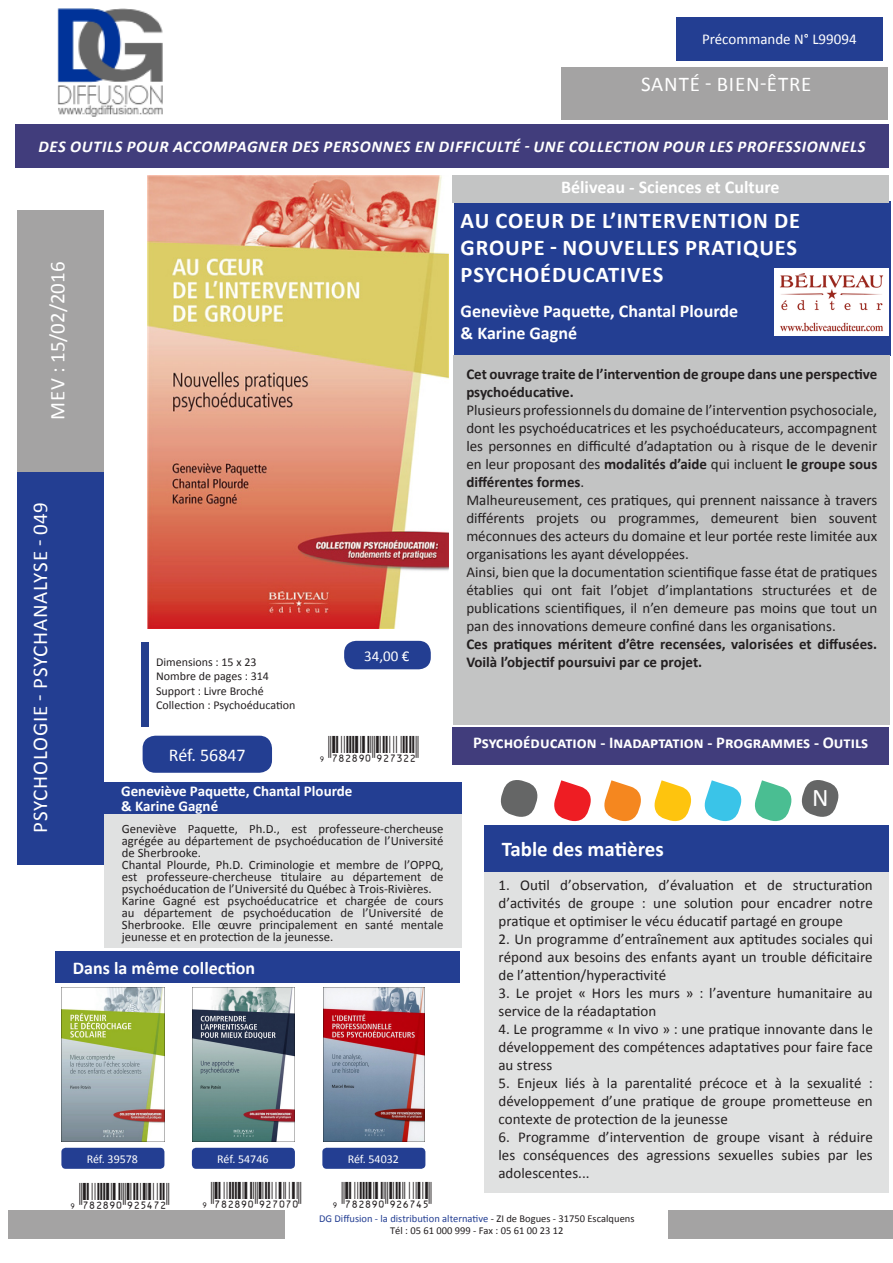
<style>
.page{position:relative;width:893px;height:1263px;background:#fff}
.page>*{position:absolute;margin:0;border:0;box-sizing:border-box;transform-origin:0 0}
.texte_format___NB_pa{font:25.5px "Calibri";color:#fff}
.t1{font:700 22.5px/27px "Calibri";letter-spacing:.04em;color:#fff}
.Titre_collection{font:21px "Calibri";letter-spacing:.04em;color:#fff}
.t2{font:700 21px "Calibri";color:#fff}
.Titre_MEV{font:21px "Calibri";letter-spacing:.04em;color:#fff}
.Titre_MEV-2{font:21px "Calibri";color:#fff}
.t3{font:19.5px "ID Automation UPCEANXS";color:#231f20}
.t4{font:700 18px "Calibri";color:#fff}
.t5{font:18px "Calibri";color:#fff}
.Accroche{font:italic 700 16.5px "Calibri";letter-spacing:.04em;color:#fff}
.t6{font:700 16.5px "Calibri";color:#fff}
.texte_BIO{font:15px/18px "Calibri";color:#231f20;text-align:justify}
.t7{font:700 15px/18px "Calibri";color:#231f20}
.t8{font:700 15px "Calibri";color:#fff}
.Titre_Précommande{font:15px "Calibri";color:#fff}
.Prix{font:15px "Calibri";color:#fff}
.texte_BIO-2{font:12.75px/12px "Calibri";color:#231f20;text-align:justify}
.t9{font:12px "Calibri";color:#231f20}
.t10{font:12px "Calibri";color:#fff}
.texte_format___NB_pa-2{font:10.5px "Calibri";color:#233e92}
.texte_format___NB_pa-3{font:10.5px "Calibri";color:#231f20}
.s1{font-weight:700}
.s2{color:#231f20}
</style>
<div class="page">
<div style="left:676px;top:17px;width:206px;height:43px;background:#233e92"></div>
<div style="left:669px;top:1210px;width:224px;height:28px;background:#a4a3a3"></div>
<div style="left:9px;top:1210px;width:276px;height:28px;background:#a4a3a3"></div>
<div style="left:18px;top:472px;width:86px;height:393px;background:#233e92"></div>
<div style="left:18px;top:210px;width:86px;height:262px;background:#a4a3a3"></div>
<img style="left:57px;top:9px;width:106px;height:108px">
<div style="left:142px;top:642px;width:7px;height:84px;background:#253f8e"></div>
<div style="left:454px;top:201px;width:436px;height:154px;background:#233e92"></div>
<img style="left:147px;top:175px;width:302px;height:453px">
<div style="left:16px;top:124px;width:873px;height:43px;background:#413d7c"></div>
<div style="left:143px;top:736px;width:129px;height:37px;background:#233e92;border-radius:13px"></div>
<svg style="left:554px;top:780px;width:87px;height:42px"></svg>
<svg style="left:654px;top:780px;width:38px;height:42px"></svg>
<svg style="left:704px;top:780px;width:38px;height:42px"></svg>
<svg style="left:500px;top:780px;width:38px;height:37px"></svg>
<svg style="left:754px;top:780px;width:85px;height:42px"></svg>
<div style="left:485px;top:869px;width:404px;height:324px;background:#e0e1e1"></div>
<div style="left:485px;top:825px;width:404px;height:46px;background:#233e92"></div>
<div style="left:104px;top:814px;width:357px;height:134px;background:#e0e1e1"></div>
<div style="left:104px;top:782px;width:358px;height:32px;background:#233e92"></div>
<div style="left:344px;top:641px;width:87px;height:28px;background:#233e92;border-radius:12px"></div>
<div style="left:452px;top:727px;width:437px;height:38px;background:#413d7c"></div>
<div style="left:454px;top:355px;width:436px;height:370px;background:#c3c4c4"></div>
<img style="left:775px;top:268px;width:113px;height:67px">
<div style="left:452px;top:175px;width:437px;height:28px;background:#c3c4c4"></div>
<div style="left:56px;top:951px;width:404px;height:32px;background:#233e92"></div>
<div style="left:561px;top:67px;width:327px;height:52px;background:#a4a3a3"></div>
<img style="left:61px;top:987px;width:103px;height:154px">
<img style="left:192px;top:987px;width:103px;height:154px">
<img style="left:323px;top:987px;width:102px;height:154px">
<div style="left:322px;top:1148px;width:103px;height:21px;background:#233e92;border-radius:4px"></div>
<div style="left:192px;top:1148px;width:103px;height:21px;background:#233e92;border-radius:4px"></div>
<div style="left:61px;top:1148px;width:103px;height:21px;background:#233e92;border-radius:4px"></div>
<p class="Titre_Précommande" style="left:702px;top:30px;width:156px">Précommande N° L99094</p>
<p class="Titre_MEV" style="left:641px;top:71px;width:172px">SANTÉ - BIEN-ÊTRE</p>
<p class="Accroche" style="left:39px;top:136px;width:828px">DES OUTILS POUR ACCOMPAGNER DES PERSONNES EN DIFFICULTÉ - UNE COLLECTION POUR LES PROFESSIONNELS</p>
<p class="Titre_MEV-2" style="left:44px;top:420px;width:160px;rotate:-90deg">MEV : 15/02/2016</p>
<p class="Titre_collection" style="left:27px;top:833px;width:332px;rotate:-90deg">PSYCHOLOGIE - PSYCHANALYSE - 049</p>
<p class="t9" style="left:156px;top:654px;width:102px">Dimensions : 15 x 23</p>
<p class="t9" style="left:156px;top:669px;width:114px">Nombre de pages : 314</p>
<p class="t9" style="left:156px;top:683px;width:109px">Support : Livre Broché</p>
<p class="t9" style="left:156px;top:698px;width:141px">Collection : Psychoéducation</p>
<p class="t5" style="left:169px;top:744px;width:78px">Réf. 56847</p>
<p class="Prix" style="left:364px;top:646px;width:47px">34,00 €</p>
<p class="t3" style="left:315px;top:732px;width:105px">y(7IC8J0*TMRNMM(</p>
<p class="t8" style="left:121px;top:781px;width:233px">Geneviève Paquette, Chantal Plourde</p>
<p class="t8" style="left:121px;top:796px;width:99px">&amp; Karine Gagné</p>
<p class="texte_BIO-2" style="left:122px;top:823px;width:323px">Geneviève Paquette, Ph.D., est professeure-chercheuse agrégée au département de psychoéducation de l’Université de Sherbrooke.</p>
<p class="texte_BIO-2" style="left:122px;top:859px;width:323px">Chantal Plourde, Ph.D. Criminologie et membre de l’OPPQ, est professeure-chercheuse titulaire au département de psychoéducation de l’Université du Québec à Trois-Rivières.</p>
<p class="texte_BIO-2" style="left:122px;top:895px;width:323px">Karine Gagné est psychoéducatrice et chargée de cours au département de psychoéducation de l’Université de Sherbrooke. Elle œuvre principalement en santé mentale jeunesse et en protection de la jeunesse.</p>
<p class="t4" style="left:73px;top:957px;width:184px">Dans la même collection</p>
<p class="t10" style="left:87px;top:1151px;width:53px">Réf. 39578</p>
<p class="t10" style="left:217px;top:1151px;width:53px">Réf. 54746</p>
<p class="t10" style="left:348px;top:1151px;width:53px">Réf. 54032</p>
<p class="t3" style="left:66px;top:1178px;width:105px">y(7IC8J0*TMPORM(</p>
<p class="t3" style="left:198px;top:1178px;width:105px">y(7IC8J0*TMRKRK(</p>
<p class="t3" style="left:329px;top:1177px;width:105px">y(7IC8J0*TMQROP(</p>
<p class="t4" style="left:561px;top:175px;width:220px">Béliveau - Sciences et Culture</p>
<p class="t1" style="left:461px;top:207px;width:341px">AU COEUR DE L’INTERVENTION DE<br>GROUPE - NOUVELLES PRATIQUES<br>PSYCHOÉDUCATIVES</p>
<p class="t4" style="left:461px;top:300px;width:279px">Geneviève Paquette, Chantal Plourde</p>
<p class="t4" style="left:461px;top:321px;width:118px">&amp; Karine Gagné</p>
<p class="t7" style="left:466px;top:365px;width:412px">Cet ouvrage traite de l’intervention de groupe dans une perspective psychoéducative.</p>
<p class="texte_BIO" style="left:466px;top:401px;width:412px">Plusieurs professionnels du domaine de l’intervention psychosociale, dont les psychoéducatrices et les psychoéducateurs, accompagnent les personnes en difficulté d’adaptation ou à risque de le devenir en leur proposant des <span class="s1">modalités d’aide</span> qui incluent <span class="s1">le groupe sous différentes formes</span>.</p>
<p class="texte_BIO" style="left:466px;top:491px;width:412px">Malheureusement, ces pratiques, qui prennent naissance à travers différents projets ou programmes, demeurent bien souvent méconnues des acteurs du domaine et leur portée reste limitée aux organisations les ayant développées.</p>
<p class="texte_BIO" style="left:466px;top:563px;width:412px">Ainsi, bien que la documentation scientifique fasse état de pratiques établies qui ont fait l’objet d’implantations structurées et de publications scientifiques, il n’en demeure pas moins que tout un pan des innovations demeure confiné dans les organisations.</p>
<p class="t7" style="left:466px;top:635px;width:412px">Ces pratiques méritent d’être recensées, valorisées et diffusées.<br>Voilà l’objectif poursuivi par ce projet.</p>
<p class="t6" style="left:473px;top:732px;width:396px">Psychoéducation - Inadaptation - Programmes - Outils</p>
<p class="texte_format___NB_pa" style="left:812px;top:781px;width:18px">N</p>
<p class="t2" style="left:502px;top:836px;width:164px">Table des matières</p>
<p class="texte_BIO" style="left:498px;top:876px;width:376px">1. Outil d’observation, d’évaluation et de structuration d’activités de groupe : une solution pour encadrer notre pratique et optimiser le vécu éducatif partagé en groupe</p>
<p class="texte_BIO" style="left:498px;top:930px;width:376px">2. Un programme d’entraînement aux aptitudes sociales qui répond aux besoins des enfants ayant un trouble déficitaire de l’attention/hyperactivité</p>
<p class="texte_BIO" style="left:498px;top:984px;width:376px">3. Le projet « Hors les murs » : l’aventure humanitaire au service de la réadaptation</p>
<p class="texte_BIO" style="left:498px;top:1020px;width:376px">4. Le programme « In vivo » : une pratique innovante dans le développement des compétences adaptatives pour faire face au stress</p>
<p class="texte_BIO" style="left:498px;top:1074px;width:376px">5. Enjeux liés à la parentalité précoce et à la sexualité : développement d’une pratique de groupe prometteuse en contexte de protection de la jeunesse</p>
<p class="texte_BIO" style="left:498px;top:1128px;width:376px">6. Programme d’intervention de groupe visant à réduire les conséquences des agressions sexuelles subies par les adolescentes...</p>
<p class="texte_format___NB_pa-2" style="left:319px;top:1212px;width:317px">DG Diffusion - la distribution alternative <span class="s2">- ZI de Bogues - 31750 Escalquens</span></p>
<p class="texte_format___NB_pa-3" style="left:390px;top:1224px;width:175px">Tél : 05 61 000 999 - Fax : 05 61 00 23 12</p>
</div>
